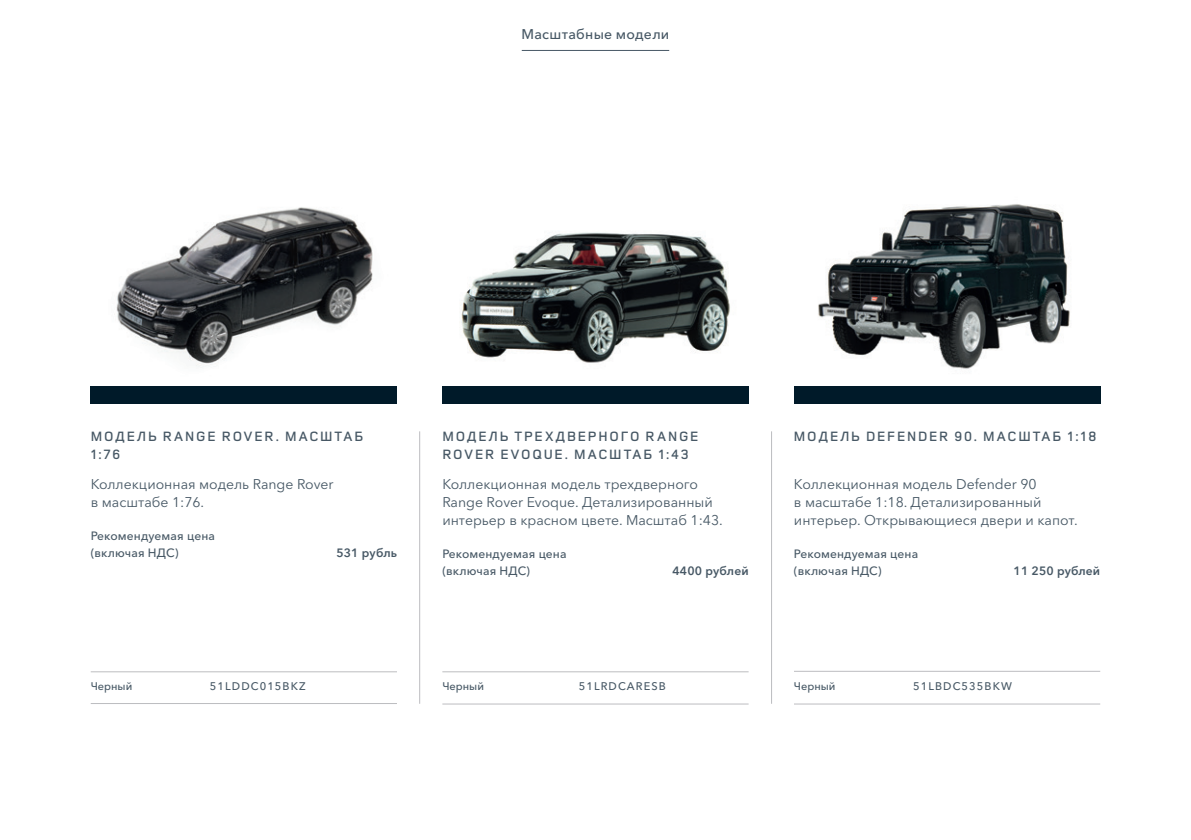
<style>
.page{position:relative;width:1191px;height:840px;background:#fff}
.page>*{position:absolute;margin:0;border:0;box-sizing:border-box;transform-origin:0 0}
.t1{font:14px/18px "Avenir Next Cyr";color:#475865}
.t2{font:600 14px/18px "Land Rover";letter-spacing:.13em;color:#475865}
.t3{font:500 14px "Avenir Next Cyr";letter-spacing:.02em;color:#475865}
.t4{font:500 12px/17.2px "Avenir Next Cyr";letter-spacing:.01em;color:#475865}
.t5{font:600 12px "Avenir Next Cyr";letter-spacing:.01em;color:#475865}
.t6{font:500 11px "Avenir Next Cyr";letter-spacing:.1em;color:#475865}
</style>
<div class="page">
<hr style="left:522px;top:50px;width:147px;height:1px;background:#475865">
<img style="left:461px;top:232px;width:269px;height:131px">
<img style="left:91px;top:207px;width:306px;height:180px">
<img style="left:810px;top:204px;width:274px;height:183px">
<hr style="left:442px;top:703px;width:306px;height:1px;background:#bcbdc0">
<hr style="left:91px;top:702px;width:306px;height:1px;background:#bcbdc0">
<hr style="left:794px;top:703px;width:306px;height:1px;background:#bcbdc0">
<hr style="left:91px;top:671px;width:306px;height:1px;background:#bcbdc0">
<hr style="left:442px;top:671px;width:306px;height:1px;background:#bcbdc0">
<hr style="left:794px;top:670px;width:306px;height:1px;background:#bcbdc0">
<div style="left:91px;top:387px;width:306px;height:17px;background:#001a29"></div>
<div style="left:442px;top:387px;width:306px;height:17px;background:#001a29"></div>
<div style="left:794px;top:387px;width:306px;height:17px;background:#001a29"></div>
<hr style="left:419px;top:431px;width:1px;height:272px;background:#bcbdc0">
<hr style="left:771px;top:431px;width:1px;height:272px;background:#bcbdc0">
<p class="t3" style="left:521px;top:26px;width:149px">Масштабные модели</p>
<p class="t2" style="left:91px;top:426px;width:274px">МОДЕЛЬ RANGE ROVER. МАСШТАБ<br>1:76</p>
<p class="t1" style="left:91px;top:474px;width:244px">Коллекционная модель Range Rover в масштабе 1:76.</p>
<p class="t4" style="left:91px;top:526px;width:126px">Рекомендуемая цена (включая НДС)</p>
<p class="t5" style="left:336px;top:545px;width:62px">531 рубль</p>
<p class="t2" style="left:442px;top:426px;width:258px">МОДЕЛЬ ТРЕХДВЕРНОГО RANGE<br>ROVER EVOQUE. МАСШТАБ 1:43</p>
<p class="t1" style="left:442px;top:474px;width:282px">Коллекционная модель трехдверного<br>Range Rover Evoque. Детализированный интерьер в красном цвете. Масштаб 1:43.</p>
<p class="t4" style="left:442px;top:544px;width:126px">Рекомендуемая цена (включая НДС)</p>
<p class="t5" style="left:672px;top:563px;width:78px">4400 рублей</p>
<p class="t2" style="left:794px;top:426px;width:304px">МОДЕЛЬ DEFENDER 90. МАСШТАБ 1:18</p>
<p class="t1" style="left:794px;top:474px;width:285px">Коллекционная модель Defender 90<br>в масштабе 1:18. Детализированный интерьер. Открывающиеся двери и капот.</p>
<p class="t4" style="left:794px;top:544px;width:126px">Рекомендуемая цена (включая НДС)</p>
<p class="t5" style="left:1013px;top:563px;width:88px">11 250 рублей</p>
<p class="t6" style="left:91px;top:679px;width:43px">Черный</p>
<p class="t6" style="left:210px;top:679px;width:97px">51LDDC015BKZ</p>
<p class="t6" style="left:442px;top:679px;width:43px">Черный</p>
<p class="t6" style="left:579px;top:679px;width:89px">51LRDCARESB</p>
<p class="t6" style="left:794px;top:679px;width:43px">Черный</p>
<p class="t6" style="left:913px;top:679px;width:100px">51LBDC535BKW</p>
</div>
